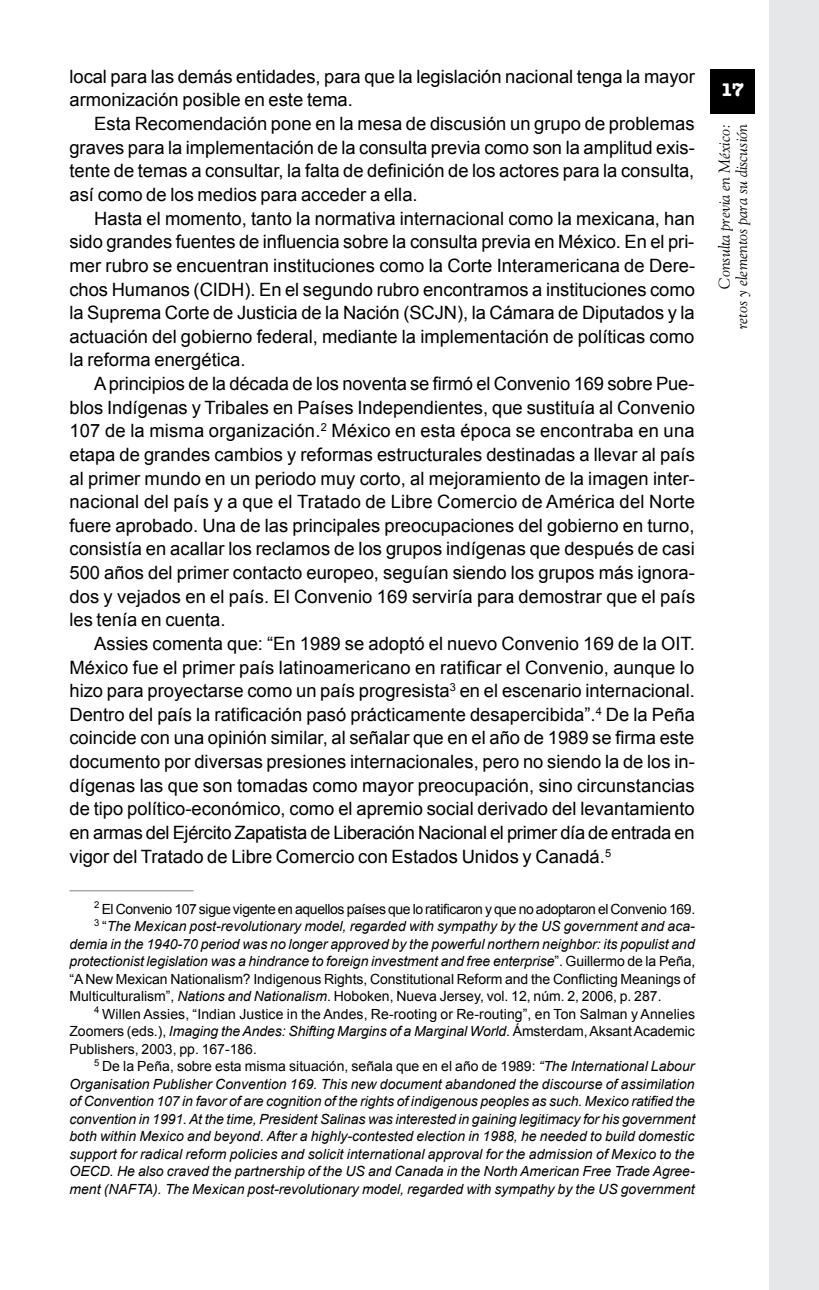
<style>
.page{position:relative;width:819px;height:1290px;background:#fff}
.page>*{position:absolute;margin:0;border:0;box-sizing:border-box;transform-origin:0 0}
.t1{font:700 18.9px "American Typewriter";color:#fff}
.t2{font:18.38px/23.6px "Arial";color:#000;text-align:justify}
.t3{font:italic 15.75px/17.5px "Goudy Std";color:#000;text-align:right}
.t4{font:italic 14px "Arial";color:#000}
.t5{font:14px "Arial";color:#000}
.t6{font:14px "Arial";letter-spacing:-.025em;color:#000}
.s1{font-style:normal}
.s2{font-style:italic}
</style>
<div class="page">
<div style="left:769px;top:0;width:50px;height:1290px;background:#e6e7e8"></div>
<div style="left:710px;top:69px;width:44px;height:45px;background:#000"></div>
<hr style="left:69px;top:890px;width:124px;height:1px;background:#808285">
<p class="t2" style="left:69px;top:65px;width:626px">local para las demás entidades, para que la legislación nacional tenga la mayor armonización posible en este tema.</p>
<p class="t2" style="left:69px;top:112px;width:626px;text-indent:25px">Esta Recomendación pone en la mesa de discusión un grupo de problemas graves para la implementación de la consulta previa como son la amplitud exis&shy;tente de temas a consultar, la falta de definición de los actores para la consulta, así como de los medios para acceder a ella.</p>
<p class="t2" style="left:69px;top:207px;width:627px;text-indent:25px">Hasta el momento, tanto la normativa internacional como la mexicana, han sido grandes fuentes de influencia sobre la consulta previa en México. En el pri&shy;mer rubro se encuentran instituciones como la Corte Interamericana de Dere&shy;chos Humanos (CIDH). En el segundo rubro encontramos a instituciones como la Suprema Corte de Justicia de la Nación (SCJN), la Cámara de Diputados y la actuación del gobierno federal, mediante la implementación de políticas como la reforma energética.</p>
<p class="t2" style="left:69px;top:372px;width:627px;text-indent:25px">A principios de la década de los noventa se firmó el Convenio 169 sobre Pue&shy;blos Indígenas y Tribales en Países Independientes, que sustituía al Convenio 107 de la misma organización.<sup>2</sup> México en esta época se encontraba en una etapa de grandes cambios y reformas estructurales destinadas a llevar al país al primer mundo en un periodo muy corto, al mejoramiento de la imagen inter&shy;nacional del país y a que el Tratado de Libre Comercio de América del Norte fuere aprobado. Una de las principales preocupaciones del gobierno en turno, consistía en acallar los reclamos de los grupos indígenas que después de casi 500 años del primer contacto europeo, seguían siendo los grupos más ignora&shy;dos y vejados en el país. El Convenio 169 serviría para demostrar que el país les tenía en cuenta.</p>
<p class="t2" style="left:69px;top:632px;width:627px;text-indent:25px">Assies comenta que: “En 1989 se adoptó el nuevo Convenio 169 de la OIT.<br>México fue el primer país latinoamericano en ratificar el Convenio, aunque lo hizo para proyectarse como un país progresista<sup>3</sup> en el escenario internacional.<br>Dentro del país la ratificación pasó prácticamente desapercibida”.<sup>4</sup> De la Peña coincide con una opinión similar, al señalar que en el año de 1989 se firma este documento por diversas presiones internacionales, pero no siendo la de los in&shy;dígenas las que son tomadas como mayor preocupación, sino circunstancias de tipo político-económico, como el apremio social derivado del levantamiento en armas del Ejército Zapatista de Liberación Nacional el primer día de entrada en vigor del Tratado de Libre Comercio con Estados Unidos y Canadá.<sup>5</sup></p>
<p class="t6" style="left:94px;top:899px;width:602px"><sup>2</sup> El Convenio 107 sigue vigente en aquellos países que lo ratificaron y que no adoptaron el Convenio 169.</p>
<p class="t4" style="left:94px;top:917px;width:602px"><sup>3</sup> <span class="s1">“</span>The Mexican post-revolutionary model, regarded with sympathy by the US government and aca-</p>
<p class="t4" style="left:69px;top:934px;width:627px">demia in the 1940-70 period was no longer approved by the powerful northern neighbor: its populist and</p>
<p class="t4" style="left:69px;top:952px;width:627px">protectionist legislation was a hindrance to foreign investment and free enterprise<span class="s1">”. Guillermo de la Peña,</span></p>
<p class="t5" style="left:69px;top:969px;width:627px">“A New Mexican Nationalism? Indigenous Rights, Constitutional Reform and the Conflicting Meanings of</p>
<p class="t5" style="left:69px;top:987px;width:593px">Multiculturalism”, <span class="s2">Nations and Nationalism</span>. Hoboken, Nueva Jersey, vol. 12, núm. 2, 2006, p. 287.</p>
<p class="t5" style="left:94px;top:1004px;width:602px"><sup>4</sup> Willen Assies, “Indian Justice in the Andes, Re-rooting or Re-routing”, en Ton Salman y Annelies</p>
<p class="t4" style="left:69px;top:1022px;width:627px"><span class="s1">Zoomers (eds.),</span> Imaging the Andes: Shifting Margins of a Marginal World<span class="s1">. Ámsterdam, Aksant Academic</span></p>
<p class="t5" style="left:69px;top:1039px;width:189px">Publishers, 2003, pp. 167-186.</p>
<p class="t5" style="left:94px;top:1057px;width:601px"><sup>5</sup> De la Peña, sobre esta misma situación, señala que en el año de 1989: <span class="s2">“The International Labour</span></p>
<p class="t4" style="left:69px;top:1074px;width:626px">Organisation Publisher Convention 169. This new document abandoned the discourse of assimilation</p>
<p class="t4" style="left:69px;top:1092px;width:627px">of Convention 107 in favor of are cognition of the rights of indigenous peoples as such. Mexico ratified the</p>
<p class="t4" style="left:69px;top:1109px;width:627px">convention in 1991. At the time, President Salinas was interested in gaining legitimacy for his government</p>
<p class="t4" style="left:69px;top:1127px;width:626px">both within Mexico and beyond. After a highly-contested election in 1988, he needed to build domestic</p>
<p class="t4" style="left:69px;top:1144px;width:626px">support for radical reform policies and solicit international approval for the admission of Mexico to the</p>
<p class="t4" style="left:69px;top:1162px;width:626px">OECD. He also craved the partnership of the US and Canada in the North American Free Trade Agree-</p>
<p class="t4" style="left:69px;top:1179px;width:626px">ment (NAFTA). The Mexican post-revolutionary model, regarded with sympathy by the US government</p>
<p class="t1" style="left:720px;top:74px;width:25px">17</p>
<p class="t3" style="left:715px;top:329px;width:206px;rotate:-90deg">Consulta previa en México:<br>retos y elementos para su discusión</p>
</div>
